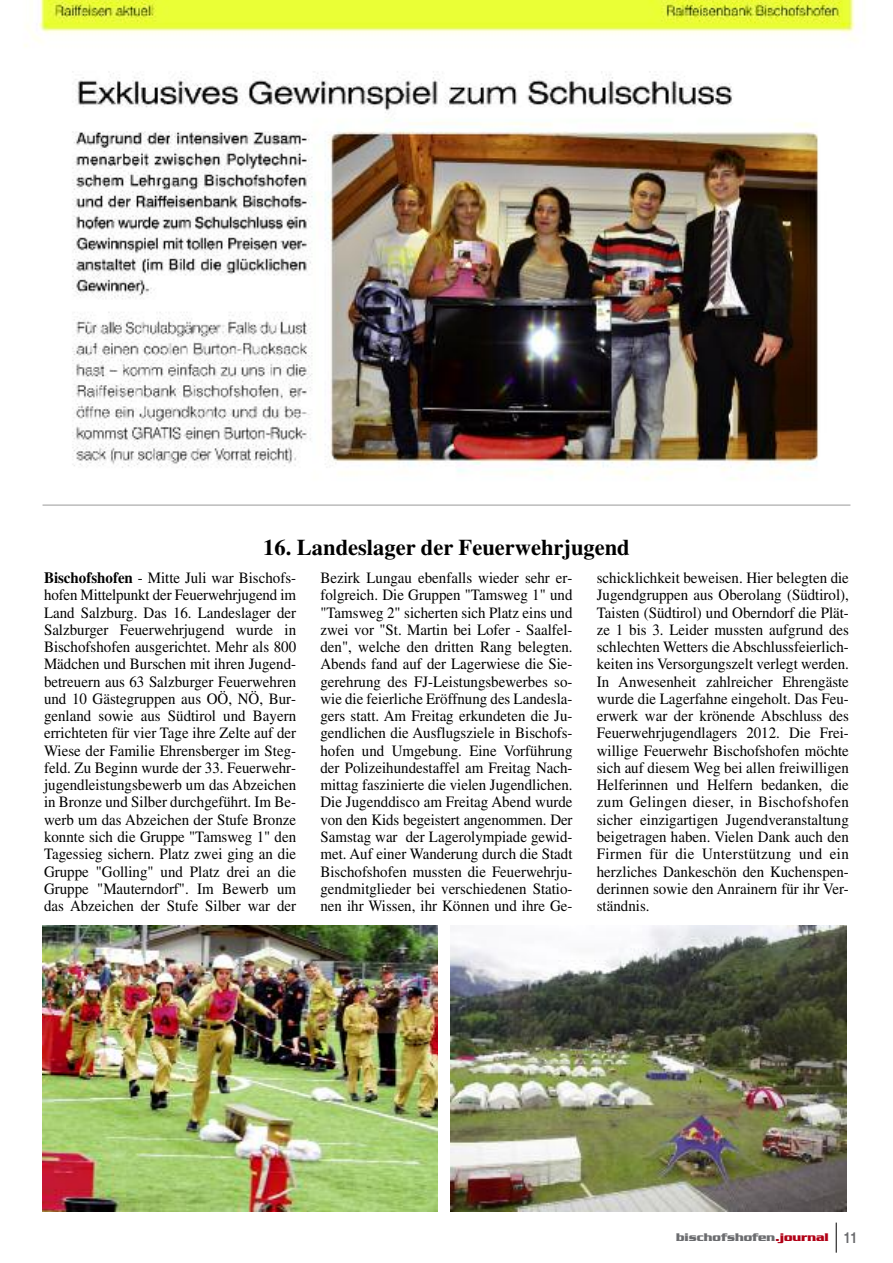
<style>
.page{position:relative;width:893px;height:1263px;background:#fff}
.page>*{position:absolute;margin:0;border:0;box-sizing:border-box;transform-origin:0 0}
.t1{font:700 22.5px "Times";color:#000}
.t2{font:15.75px/17.2px "Times";color:#000;text-align:justify;scale:.95 1}
.t3{font:700 12px "Serpentine";color:#6b6c6f}
.s1{font-weight:700}
.s2{color:#b10016}
.s3{font-family:"Helvetica";font-stretch:condensed;font-size:15px}
</style>
<div class="page">
<img style="left:24px;top:0;width:841px;height:506px">
<hr style="left:836px;top:1222px;width:1px;height:31px;background:#000">
<img style="left:43px;top:925px;width:395px;height:286px">
<img style="left:451px;top:925px;width:395px;height:286px">
<hr style="left:43px;top:505px;width:807px;height:1px;background:#999">
<h1 class="t1" style="left:263px;top:539px;width:368px">16. Landeslager der Feuerwehrjugend</h1>
<p class="t2" style="left:44px;top:571px;width:267px"><span class="s1">Bischofshofen</span> - Mitte Juli war Bischofs&shy;hofen Mittelpunkt der Feuerwehrjugend im Land Salzburg. Das 16. Landeslager der Salzburger Feuerwehrjugend wurde in Bischofshofen ausgerichtet. Mehr als 800<br>Mädchen und Burschen mit ihren Jugend&shy;betreuern aus 63 Salzburger Feuerwehren und 10 Gästegruppen aus OÖ, NÖ, Bur&shy;genland sowie aus Südtirol und Bayern errichteten für vier Tage ihre Zelte auf der Wiese der Familie Ehrensberger im Steg&shy;feld. Zu Beginn wurde der 33. Feuerwehr&shy;jugendleistungsbewerb um das Abzeichen in Bronze und Silber durchgeführt. Im Be&shy;werb um das Abzeichen der Stufe Bronze konnte sich die Gruppe "Tamsweg 1" den Tagessieg sichern. Platz zwei ging an die Gruppe "Golling" und Platz drei an die Gruppe "Mauterndorf". Im Bewerb um das Abzeichen der Stufe Silber war der</p>
<p class="t2" style="left:320px;top:571px;width:267px">Bezirk Lungau ebenfalls wieder sehr er&shy;folgreich. Die Gruppen "Tamsweg 1" und "Tamsweg 2" sicherten sich Platz eins und zwei vor "St. Martin bei Lofer - Saalfel&shy;den", welche den dritten Rang belegten.<br>Abends fand auf der Lagerwiese die Sie&shy;gerehrung des FJ-Leistungsbewerbes so&shy;wie die feierliche Eröffnung des Landesla&shy;gers statt. Am Freitag erkundeten die Ju&shy;gendlichen die Ausflugsziele in Bischofs&shy;hofen und Umgebung. Eine Vorführung der Polizeihundestaffel am Freitag Nach&shy;mittag faszinierte die vielen Jugendlichen.<br>Die Jugenddisco am Freitag Abend wurde von den Kids begeistert angenommen. Der Samstag war der Lagerolympiade gewid&shy;met. Auf einer Wanderung durch die Stadt Bischofshofen mussten die Feuerwehrju&shy;gendmitglieder bei verschiedenen Statio&shy;nen ihr Wissen, ihr Können und ihre Ge-</p>
<p class="t2" style="left:597px;top:571px;width:267px">schicklichkeit beweisen. Hier belegten die Jugendgruppen aus Oberolang (Südtirol), Taisten (Südtirol) und Oberndorf die Plät&shy;ze 1 bis 3. Leider mussten aufgrund des schlechten Wetters die Abschlussfeierlich&shy;keiten ins Versorgungszelt verlegt werden.<br>In Anwesenheit zahlreicher Ehrengäste wurde die Lagerfahne eingeholt. Das Feu&shy;erwerk war der krönende Abschluss des Feuerwehrjugendlagers 2012. Die Frei&shy;willige Feuerwehr Bischofshofen möchte sich auf diesem Weg bei allen freiwilligen Helferinnen und Helfern bedanken, die zum Gelingen dieser, in Bischofshofen sicher einzigartigen Jugendveranstaltung beigetragen haben. Vielen Dank auch den Firmen für die Unterstützung und ein herzliches Dankeschön den Kuchenspen&shy;derinnen sowie den Anrainern für ihr Ver&shy;ständnis.</p>
<p class="t3" style="left:676px;top:1230px;width:183px">bischofshofen<span class="s2">.journal</span> <span class="s3">11</span></p>
</div>
